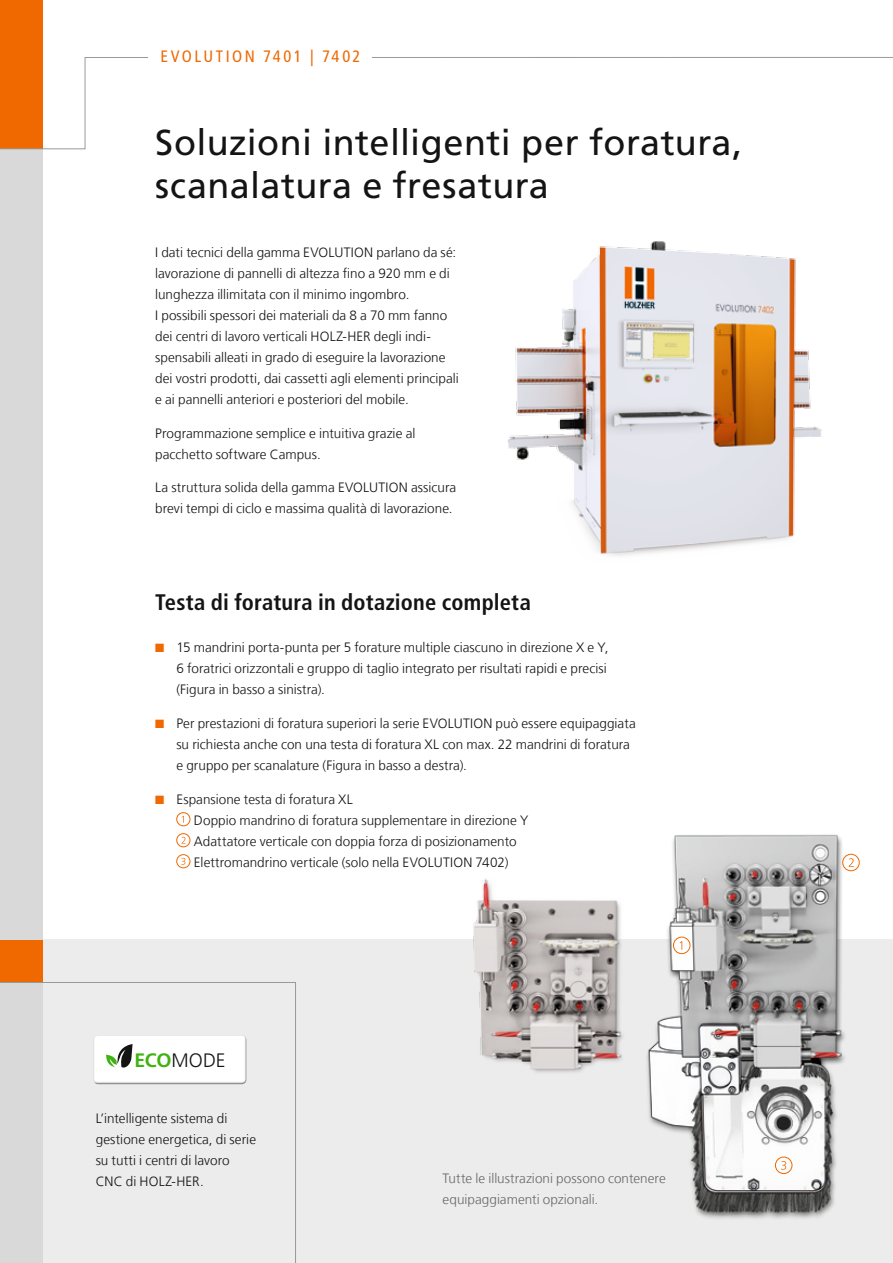
<style>
.page{position:relative;width:893px;height:1263px;background:#fff}
.page>*{position:absolute;margin:0;border:0;box-sizing:border-box;transform-origin:0 0}
.t1{font:36px/43.5px "Frutiger";letter-spacing:.01em;color:#141414}
.t2{font:700 condensed 22.5px "Frutiger";letter-spacing:.01em;color:#141414}
.t3{font:300 19.5px "Frutiger";color:#141414}
.t4{font:condensed 16.5px "Frutiger";letter-spacing:.15em;color:#ef6800}
.t5{font:300 13.5px/21px "Frutiger LT Com";color:#141414}
.t6{font:300 13.5px/21px "Frutiger LT Com";letter-spacing:.005em;color:#686867}
.s1{color:#ef6800}
.s2{font-weight:700;color:#3fb311}
</style>
<div class="page">
<img style="left:508px;top:437px;width:289px;height:119px">
<div style="left:9px;top:940px;width:884px;height:323px;background:#ececec"></div>
<div style="left:0;top:0;width:43px;height:1263px;background:#d9d9da"></div>
<div style="left:0;top:0;width:43px;height:149px;background:#ef6800"></div>
<svg style="left:0;top:57px;width:893px;height:380px"></svg>
<img style="left:648px;top:834px;width:222px;height:385px">
<div style="left:0;top:940px;width:43px;height:42px;background:#ef6800"></div>
<svg style="left:0;top:982px;width:296px;height:281px"></svg>
<div style="left:93px;top:1033px;width:154px;height:49px;background:#ececec"></div>
<div style="left:93px;top:1036px;width:155px;height:49px;background:#141414;opacity:.75"></div>
<img style="left:442px;top:859px;width:209px;height:230px">
<div style="left:673px;top:937px;width:17px;height:17px;border:1px solid #ef6800;border-radius:50%"></div>
<svg style="left:680px;top:941px;width:2px;height:9px"></svg>
<div style="left:842px;top:854px;width:18px;height:17px;border:1px solid #ef6800;border-radius:50%"></div>
<svg style="left:849px;top:858px;width:5px;height:9px"></svg>
<div style="left:775px;top:1157px;width:17px;height:17px;border:1px solid #ef6800;border-radius:50%"></div>
<svg style="left:781px;top:1161px;width:5px;height:9px"></svg>
<div style="left:149px;top:42px;width:223px;height:28px;background:#fff"></div>
<div style="left:176px;top:812px;width:14px;height:14px;border:1px solid #ef6800;border-radius:50%"></div>
<div style="left:176px;top:833px;width:14px;height:14px;border:1px solid #ef6800;border-radius:50%"></div>
<svg style="left:182px;top:837px;width:4px;height:7px"></svg>
<div style="left:176px;top:854px;width:14px;height:14px;border:1px solid #ef6800;border-radius:50%"></div>
<svg style="left:181px;top:858px;width:4px;height:7px"></svg>
<svg style="left:106px;top:1044px;width:27px;height:24px"></svg>
<p class="t4" style="left:160px;top:47px;width:202px">EVOLUTION 7401 | 7402</p>
<h1 class="t1" style="left:155px;top:120px;width:589px">Soluzioni intelligenti per foratura, scanalatura e fresatura</h1>
<p class="t5" style="left:155px;top:242px;width:305px">I dati tecnici della gamma EVOLUTION parlano da sé: lavorazione di pannelli di altezza fino a 920 mm e di lunghezza illimitata con il minimo ingombro.<br>I possibili spessori dei materiali da 8 a 70 mm fanno dei centri di lavoro verticali HOLZ-HER degli indi&shy;spensabili alleati in grado di eseguire la lavorazione dei vostri prodotti, dai cassetti agli elementi principali e ai pannelli anteriori e posteriori del mobile.</p>
<p class="t5" style="left:155px;top:423px;width:262px">Programmazione semplice e intuitiva grazie al pacchetto software Campus.</p>
<p class="t5" style="left:155px;top:477px;width:303px">La struttura solida della gamma EVOLUTION assicura brevi tempi di ciclo e massima qualità di lavorazione.</p>
<h2 class="t2" style="left:155px;top:589px;width:377px">Testa di foratura in dotazione completa</h2>
<p class="t5" style="left:176px;top:637px;width:433px;text-indent:-21px"><span class="s1">■</span> 15 mandrini porta-punta per 5 forature multiple ciascuno in direzione X e Y,<br>6 foratrici orizzontali e gruppo di taglio integrato per risultati rapidi e precisi (Figura in basso a sinistra).</p>
<p class="t5" style="left:176px;top:713px;width:461px;text-indent:-21px"><span class="s1">■</span> Per prestazioni di foratura superiori la serie EVOLUTION può essere equipaggiata su richiesta anche con una testa di foratura XL con max. 22 mandrini di foratura e gruppo per scanalature (Figura in basso a destra).</p>
<p class="t5" style="left:194px;top:788px;width:336px;text-indent:-39px"><span class="s1">■</span> Espansione testa di foratura XL<br>Doppio mandrino di foratura supplementare in direzione Y Adattatore verticale con doppia forza di posizionamento Elettromandrino verticale (solo nella EVOLUTION 7402)</p>
<h3 class="t3" style="left:134px;top:1049px;width:90px"><span class="s2">ECO</span>MODE</h3>
<p class="t5" style="left:96px;top:1108px;width:162px">L’intelligente sistema di gestione energetica, di serie su tutti i centri di lavoro<br>CNC di HOLZ-HER.</p>
<p class="t6" style="left:443px;top:1168px;width:225px">Tutte le illustrazioni possono contenere equipaggiamenti opzionali.</p>
</div>
